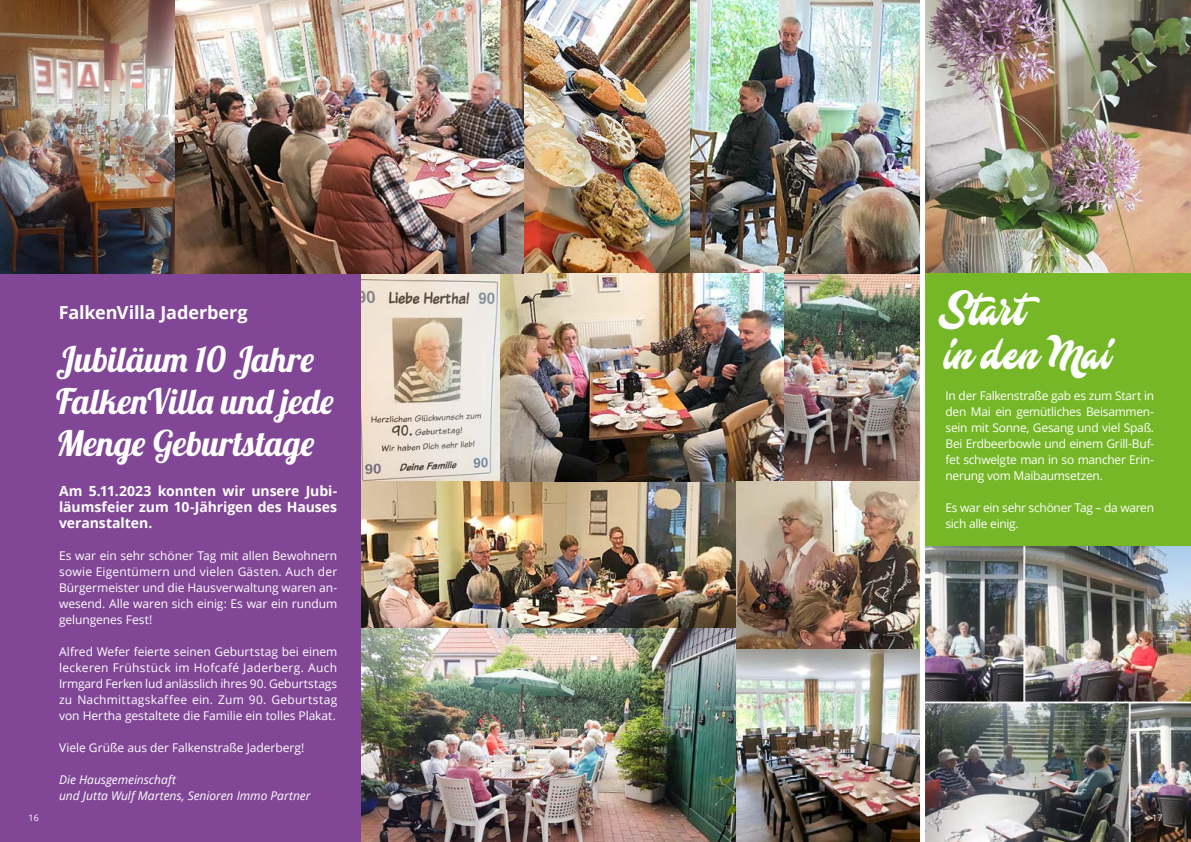
<style>
.page{position:relative;width:1191px;height:842px;background:#fff}
.page>*{position:absolute;margin:0;border:0;box-sizing:border-box;transform-origin:0 0}
.t1{font:38.9px/43.3px "Mustardo";letter-spacing:.02em;color:#fff}
.t2{font:35px/41.6px "Lobster";color:#fff}
.t3{font:700 18px "Open Sans";letter-spacing:-.005em;color:#fff}
.t4{font:700 14px/16px "Open Sans";letter-spacing:-.005em;color:#fff;text-align:justify}
.t5{font:12px/16px "Open Sans";letter-spacing:-.005em;color:#fff;text-align:justify}
.t6{font:italic 12px/16px "Open Sans";letter-spacing:-.005em;color:#fff}
.t7{font:12px/16px "Open Sans";letter-spacing:-.025em;color:#fff}
.t8{font:9px "Open Sans";color:#fff}
</style>
<div class="page">
<img style="left:0;top:0;width:1191px;height:274px">
<div style="left:0;top:274px;width:361px;height:568px;background:#814796"></div>
<div style="left:922px;top:274px;width:269px;height:273px;background:#75b726"></div>
<img style="left:361px;top:274px;width:559px;height:568px">
<img style="left:925px;top:547px;width:266px;height:295px">
<div style="left:920px;top:0;width:5px;height:842px;background:#fff"></div>
<h3 class="t3" style="left:59px;top:299px;width:190px">FalkenVilla Jaderberg</h3>
<h2 class="t2" style="left:56px;top:338px;width:279px">Jubiläum 10 Jahre<br>FalkenVilla und jede<br>Menge Geburtstage</h2>
<p class="t4" style="left:59px;top:483px;width:280px">Am 5.11.2023 konnten wir unsere Jubi&shy;läumsfeier zum 10-Jährigen des Hauses veranstalten.</p>
<p class="t5" style="left:59px;top:547px;width:280px">Es war ein sehr schöner Tag mit allen Bewohnern sowie Eigentümern und vielen Gästen. Auch der Bürgermeister und die Hausverwaltung waren an&shy;wesend. Alle waren sich einig: Es war ein rundum gelungenes Fest!</p>
<p class="t5" style="left:59px;top:643px;width:280px">Alfred Wefer feierte seinen Geburtstag bei einem leckeren Frühstück im Hofcafé Jaderberg. Auch Irmgard Ferken lud anlässlich ihres 90. Geburtstags zu Nachmittagskaffee ein. Zum 90. Geburtstag von Hertha gestaltete die Familie ein tolles Plakat.</p>
<p class="t5" style="left:59px;top:739px;width:247px">Viele Grüße aus der Falkenstraße Jaderberg!</p>
<p class="t6" style="left:59px;top:771px;width:253px">Die Hausgemeinschaft<br>und Jutta Wulf Martens, Senioren Immo Partner</p>
<h1 class="t1" style="left:945px;top:288px;width:168px">Start<br>in den Mai</h1>
<p class="t5" style="left:945px;top:387px;width:210px">In der Falkenstraße gab es zum Start in den Mai ein gemütliches Beisammen&shy;sein mit Sonne, Gesang und viel Spaß.<br>Bei Erdbeerbowle und einem Grill-Buf&shy;fet schwelgte man in so mancher Erin&shy;nerung vom Maibaumsetzen.</p>
<p class="t7" style="left:945px;top:499px;width:210px">Es war ein sehr schöner Tag – da waren sich alle einig.</p>
<p class="t8" style="left:28px;top:811px;width:12px">16</p>
<p class="t8" style="left:1152px;top:811px;width:12px">17</p>
</div>
